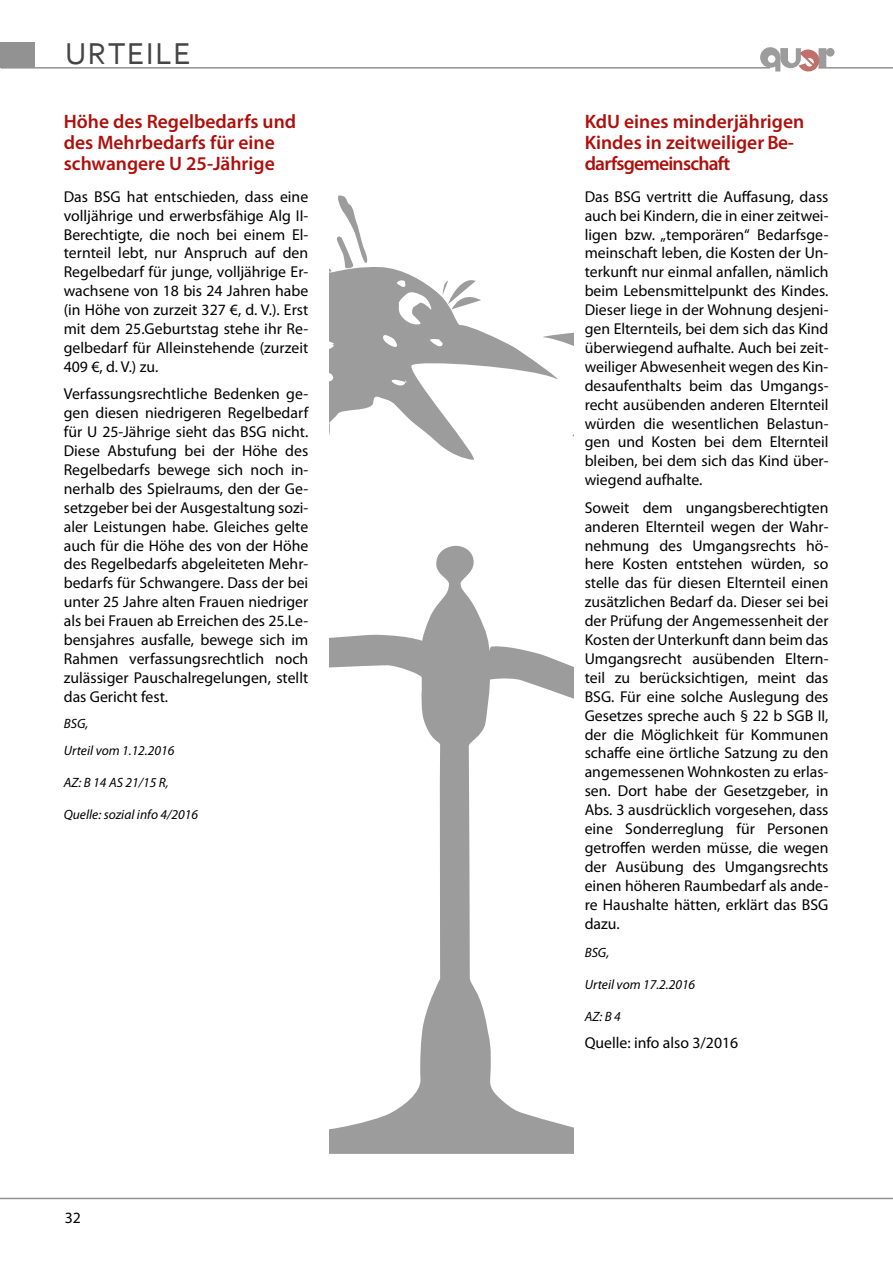
<style>
.page{position:relative;width:893px;height:1263px;background:#fff}
.page>*{position:absolute;margin:0;border:0;box-sizing:border-box;transform-origin:0 0}
.t1{font:31.65px "Corbel";letter-spacing:.05em;color:#454545}
.t2{font:600 19.5px/21.3px "Myriad Pro";color:#ae0f0b}
.t3{font:15.75px/18.9px "Myriad Pro";color:#000;text-align:justify}
.t4{font:italic 13.5px/26.5px "Myriad Pro";color:#000}
</style>
<div class="page">
<div style="left:0;top:42px;width:35px;height:26px;background:#919291"></div>
<svg style="left:760px;top:47px;width:74px;height:25px"></svg>
<hr style="left:1px;top:67px;width:769px;height:2px;background:#919291">
<hr style="left:819px;top:67px;width:74px;height:2px;background:#919291">
<hr style="left:0;top:1198px;width:893px;height:1px;background:#919291">
<svg style="left:330px;top:195px;width:146px;height:92px"></svg>
<svg style="left:330px;top:747px;width:243px;height:407px"></svg>
<svg style="left:330px;top:287px;width:243px;height:460px"></svg>
<h1 class="t1" style="left:65px;top:34px;width:127px">URTEILE</h1>
<p class="t2" style="left:64px;top:110px;width:234px">Höhe des Regelbedarfs und des Mehrbedarfs für eine schwangere U 25-Jährige</p>
<p class="t3" style="left:64px;top:187px;width:246px">Das BSG hat entschieden, dass eine volljährige und erwerbsfähige Alg II-Berechtigte, die noch bei einem El&shy;ternteil lebt, nur Anspruch auf den Regelbedarf für junge, volljährige Er&shy;wachsene von 18 bis 24 Jahren habe (in Höhe von zurzeit 327 €, d. V.). Erst mit dem 25.Geburtstag stehe ihr Re&shy;gelbedarf für Alleinstehende (zurzeit 409 €, d. V.) zu.</p>
<p class="t3" style="left:64px;top:384px;width:246px">Verfassungsrechtliche Bedenken ge&shy;gen diesen niedrigeren Regelbedarf für U 25-Jährige sieht das BSG nicht.<br>Diese Abstufung bei der Höhe des Regelbedarfs bewege sich noch in&shy;nerhalb des Spielraums, den der Ge&shy;setzgeber bei der Ausgestaltung sozi&shy;aler Leistungen habe. Gleiches gelte auch für die Höhe des von der Höhe des Regelbedarfs abgeleiteten Mehr&shy;bedarfs für Schwangere. Dass der bei unter 25 Jahre alten Frauen niedriger als bei Frauen ab Erreichen des 25.Le&shy;bensjahres ausfalle, bewege sich im Rahmen verfassungsrechtlich noch zulässiger Pauschalregelungen, stellt das Gericht fest.</p>
<p class="t4" style="left:64px;top:710px;width:112px">BSG,<br>Urteil vom 1.12.2016</p>
<p class="t4" style="left:64px;top:769px;width:106px">AZ: B 14 AS 21/15 R,</p>
<p class="t4" style="left:64px;top:800px;width:136px">Quelle: sozial info 4/2016</p>
<p class="t3" style="left:65px;top:1207px;width:18px">32</p>
<p class="t2" style="left:585px;top:110px;width:221px">KdU eines minderjährigen<br>Kindes in zeitweiliger Be&shy;darfsgemeinschaft</p>
<p class="t3" style="left:585px;top:187px;width:245px">Das BSG vertritt die Auffasung, dass auch bei Kindern, die in einer zeitwei&shy;ligen bzw. „temporären“ Bedarfsge&shy;meinschaft leben, die Kosten der Un&shy;terkunft nur einmal anfallen, nämlich beim Lebensmittelpunkt des Kindes.<br>Dieser liege in der Wohnung desjeni&shy;gen Elternteils, bei dem sich das Kind überwiegend aufhalte. Auch bei zeit&shy;weiliger Abwesenheit wegen des Kin&shy;desaufenthalts beim das Umgangs&shy;recht ausübenden anderen Elternteil würden die wesentlichen Belastun&shy;gen und Kosten bei dem Elternteil bleiben, bei dem sich das Kind über&shy;wiegend aufhalte.</p>
<p class="t3" style="left:585px;top:498px;width:245px">Soweit dem ungangsberechtigten anderen Elternteil wegen der Wahr&shy;nehmung des Umgangsrechts hö&shy;here Kosten entstehen würden, so stelle das für diesen Elternteil einen zusätzlichen Bedarf da. Dieser sei bei der Prüfung der Angemessenheit der Kosten der Unterkunft dann beim das Umgangsrecht ausübenden Eltern&shy;teil zu berücksichtigen, meint das BSG. Für eine solche Auslegung des Gesetzes spreche auch § 22 b SGB II, der die Möglichkeit für Kommunen schaffe eine örtliche Satzung zu den angemessenen Wohnkosten zu erlas&shy;sen. Dort habe der Gesetzgeber, in Abs. 3 ausdrücklich vorgesehen, dass eine Sonderreglung für Personen getroffen werden müsse, die wegen der Ausübung des Umgangsrechts einen höheren Raumbedarf als ande&shy;re Haushalte hätten, erklärt das BSG dazu.</p>
<p class="t4" style="left:585px;top:939px;width:26px">BSG,</p>
<p class="t4" style="left:585px;top:971px;width:112px">Urteil vom 17.2.2016</p>
<p class="t4" style="left:585px;top:1002px;width:38px">AZ: B 4</p>
<p class="t3" style="left:585px;top:1033px;width:155px">Quelle: info also 3/2016</p>
</div>
